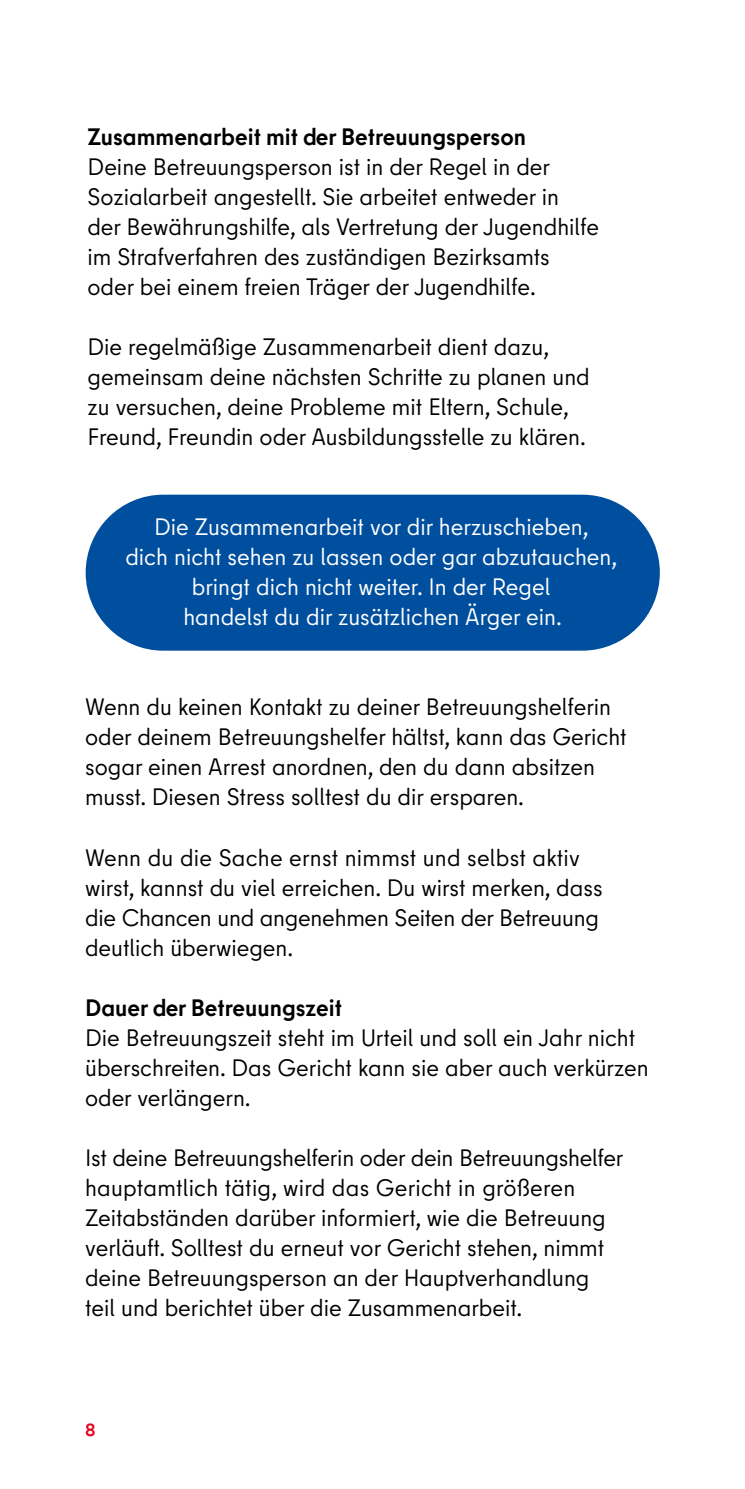
<style>
.page{position:relative;width:745px;height:1489px;background:#fff}
.page>*{position:absolute;margin:0;border:0;box-sizing:border-box;transform-origin:0 0}
.Copy_9_5_pt{font:23.75px/30px "Berlin Type";color:#000}
.Copy_9_5_pt-2{font:23.75px/30px "Berlin Type";color:#fff;text-align:center}
.Copy_9_5_pt-3{font:700 23.75px "Berlin Type";color:#000}
.t1{font:700 17.5px "Berlin Type";color:#e40521}
</style>
<div class="page">
<div style="left:86px;top:494px;width:573px;height:156px;background:#004f9f;border-radius:78px"></div>
<p class="Copy_9_5_pt-3" style="left:87px;top:122px;width:440px">Zusammenarbeit mit der Betreuungsperson</p>
<p class="Copy_9_5_pt" style="left:87px;top:152px;width:513px">Deine Betreuungsperson ist in der Regel in der Sozialarbeit angestellt. Sie arbeitet entweder in<br>der Bewährungshilfe, als Vertretung der Jugendhilfe im Strafverfahren des zuständigen Bezirksamts oder bei einem freien Träger der Jugendhilfe.</p>
<p class="Copy_9_5_pt" style="left:87px;top:332px;width:503px">Die regelmäßige Zusammenarbeit dient dazu, gemeinsam deine nächsten Schritte zu planen und zu versuchen, deine Probleme mit Eltern, Schule, Freund, Freundin oder Ausbildungsstelle zu klären.</p>
<p class="Copy_9_5_pt-2" style="left:125px;top:512px;width:493px">Die Zusammenarbeit vor dir herzuschieben,<br>dich nicht sehen zu lassen oder gar abzutauchen, bringt dich nicht weiter. In der Regel</p>
<p class="Copy_9_5_pt-2" style="left:183px;top:602px;width:380px">handelst du dir zusätzlichen Ärger ein.</p>
<p class="Copy_9_5_pt" style="left:85px;top:692px;width:542px">Wenn du keinen Kontakt zu deiner Betreuungshelferin oder deinem Betreuungshelfer hältst, kann das Gericht sogar einen Arrest anordnen, den du dann absitzen musst. Diesen Stress solltest du dir ersparen.</p>
<p class="Copy_9_5_pt" style="left:85px;top:842px;width:518px">Wenn du die Sache ernst nimmst und selbst aktiv wirst, kannst du viel erreichen. Du wirst merken, dass die Chancen und angenehmen Seiten der Betreuung deutlich überwiegen.</p>
<p class="Copy_9_5_pt-3" style="left:85px;top:992px;width:258px">Dauer der Betreuungszeit</p>
<p class="Copy_9_5_pt" style="left:85px;top:1022px;width:564px">Die Betreuungszeit steht im Urteil und soll ein Jahr nicht überschreiten. Das Gericht kann sie aber auch verkürzen oder verlängern.</p>
<p class="Copy_9_5_pt" style="left:85px;top:1142px;width:539px">Ist deine Betreuungshelferin oder dein Betreuungshelfer hauptamtlich tätig, wird das Gericht in größeren Zeitabständen darüber informiert, wie die Betreuung verläuft. Solltest du erneut vor Gericht stehen, nimmt deine Betreuungsperson an der Hauptverhandlung teil und berichtet über die Zusammenarbeit.</p>
<p class="t1" style="left:85px;top:1418px;width:12px">8</p>
</div>
